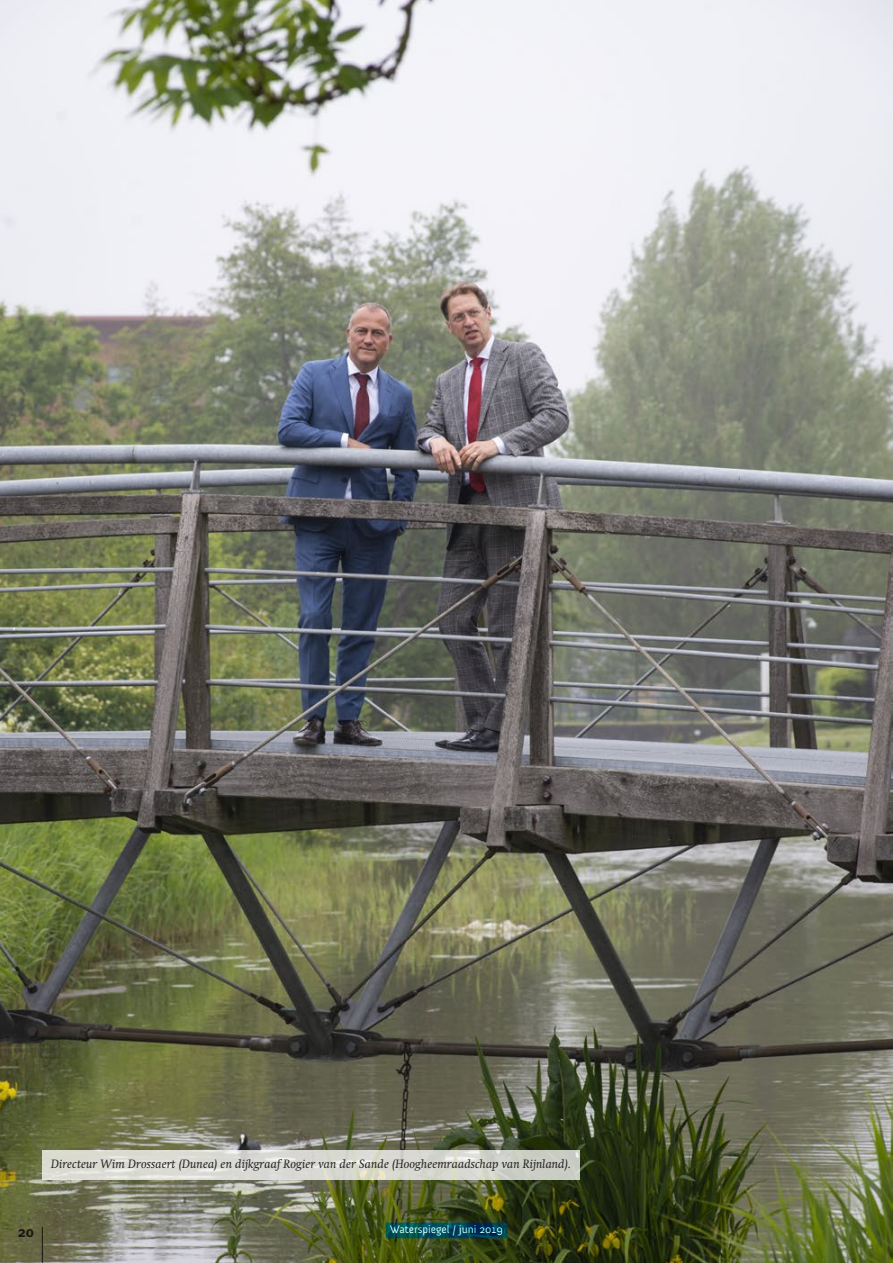
<style>
.page{position:relative;width:893px;height:1263px;background:#fff}
.page>*{position:absolute;margin:0;border:0;box-sizing:border-box;transform-origin:0 0}
.t1{font:700 15px "Meta Plus";color:#231f20}
.t2{font:italic 12px "Swift";letter-spacing:.01em;color:#231f20}
.t3{font:11.25px "Anivers";color:#fff}
</style>
<div class="page">
<img style="left:0;top:0;width:893px;height:1263px">
<svg style="left:43px;top:1150px;width:537px;height:29px;background:#d8d9d1"></svg>
<p class="t2" style="left:51px;top:1157px;width:521px">Directeur Wim Drossaert (Dunea) en dijkgraaf Rogier van der Sande (Hoogheemraadschap van Rijnland).</p>
<p class="t1" style="left:18px;top:1223px;width:18px">20</p>
<p class="t3" style="left:390px;top:1223px;width:114px">Waterspiegel / juni 2019</p>
</div>
